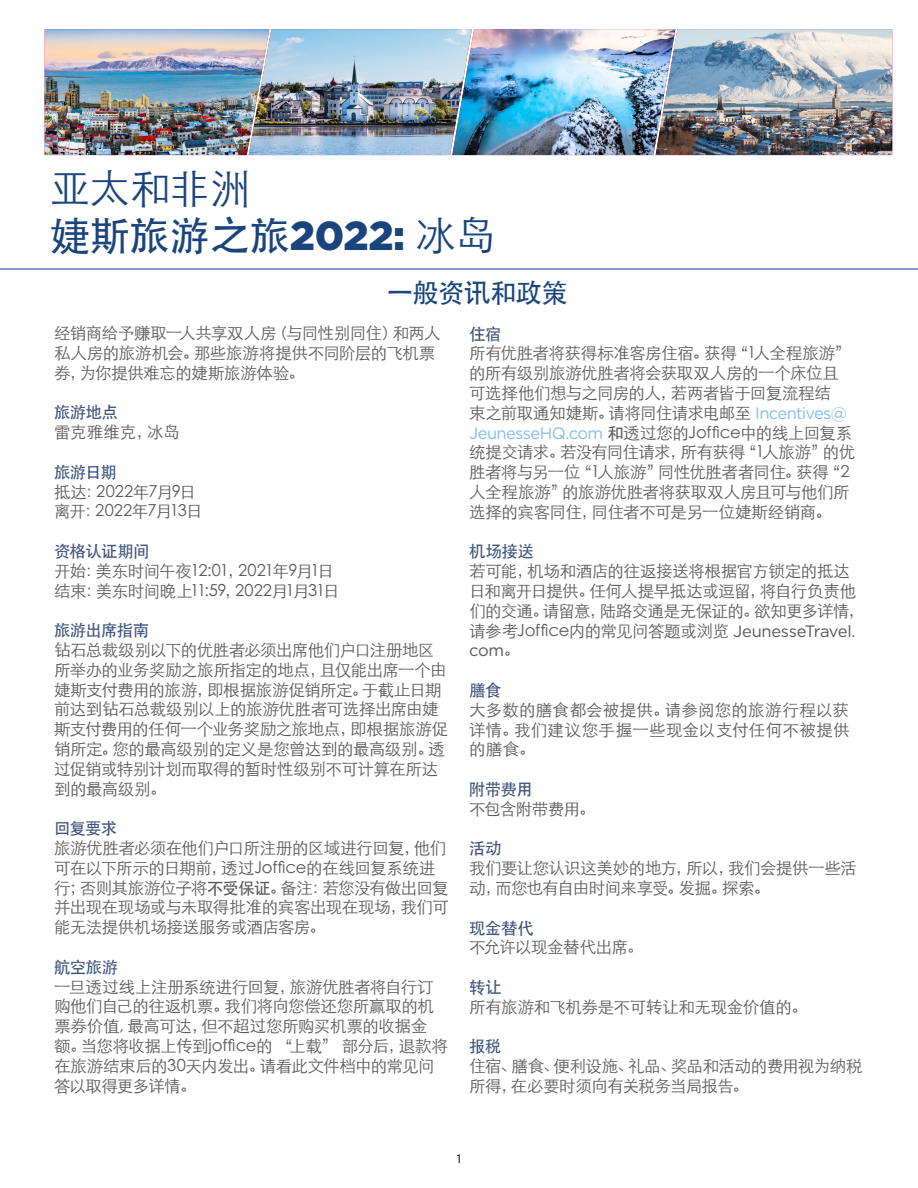
<style>
.page{position:relative;width:918px;height:1188px;background:#fff}
.page>*{position:absolute;margin:0;border:0;box-sizing:border-box;transform-origin:0 0}
.t1{font:300 40.5px/46.7px "ST Heiti SC";letter-spacing:-.01em;color:#002f6e}
.t2{font:500 26.4px "ST Heiti SC";letter-spacing:-.025em;color:#002f6e}
.t3{font:300 16.5px/19.8px "ST Heiti SC";letter-spacing:-.03em;color:#58595b}
.t4{font:500 16.5px "ST Heiti SC";letter-spacing:-.04em;color:#3e537d}
.t5{font:300 16.5px/19.8px "ST Heiti SC";letter-spacing:-.05em;color:#58595b}
.t6{font:16.5px "Gotham";color:#58595b}
.t7{font:12px "Gotham";color:#000}
.s1{font-weight:500}
.s2{font-family:"Gotham";font-weight:900}
.s3{font-family:"Gotham";font-weight:400;color:#83bfe9}
.s4{font-family:"Gotham";font-weight:400}
.s5{font-family:"ST Heiti SC";font-weight:300}
</style>
<div class="page">
<hr style="left:0;top:269px;width:918px;height:1px;background:#0033a1">
<img style="left:45px;top:29px;width:611px;height:126px">
<img style="left:656px;top:29px;width:236px;height:126px">
<h1 class="t1" style="left:49px;top:161px;width:448px">亚太和非洲<br><span class="s1">婕斯旅游之旅</span><span class="s2">2022:</span> 冰岛</h1>
<h2 class="t2" style="left:387px;top:278px;width:183px">一般资讯和政策</h2>
<p class="t3" style="left:54px;top:322px;width:388px">经销商给予赚取一人共享双人房（与同性别同住）和两人私人房的旅游机会。那些旅游将提供不同阶层的飞机票券，为你提供难忘的婕斯旅游体验。</p>
<p class="t4" style="left:54px;top:403px;width:66px">旅游地点</p>
<p class="t3" style="left:54px;top:421px;width:127px">雷克雅维克，冰岛</p>
<p class="t4" style="left:54px;top:463px;width:64px">旅游日期</p>
<p class="t3" style="left:54px;top:480px;width:150px">抵达：2022年7月9日离开：2022年7月13日</p>
<p class="t4" style="left:54px;top:542px;width:97px">资格认证期间</p>
<p class="t5" style="left:54px;top:559px;width:287px">开始：美东时间午夜12:01，2021年9月1日结束：美东时间晚上11:59，2022月1月31日</p>
<p class="t4" style="left:54px;top:621px;width:97px">旅游出席指南</p>
<p class="t3" style="left:54px;top:638px;width:395px">钻石总裁级别以下的优胜者必须出席他们户口注册地区所举办的业务奖励之旅所指定的地点，且仅能出席一个由婕斯支付费用的旅游，即根据旅游促销所定。于截止日期前达到钻石总裁级别以上的旅游优胜者可选择出席由婕斯支付费用的任何一个业务奖励之旅地点，即根据旅游促销所定。您的最高级别的定义是您曾达到的最高级别。透过促销或特别计划而取得的暂时性级别不可计算在所达到的最高级别。</p>
<p class="t4" style="left:54px;top:819px;width:65px">回复要求</p>
<p class="t3" style="left:54px;top:836px;width:396px">旅游优胜者必须在他们户口所注册的区域进行回复，他们可在以下所示的日期前，透过Joffice的在线回复系统进行；否则其旅游位子将<span class="s1">不受保证</span>。备注：若您没有做出回复并出现在现场或与未取得批准的宾客出现在现场，我们可能无法提供机场接送服务或酒店客房。</p>
<p class="t4" style="left:54px;top:958px;width:66px">航空旅游</p>
<p class="t3" style="left:54px;top:975px;width:395px">一旦透过线上注册系统进行回复，旅游优胜者将自行订购他们自己的往返机票。我们将向您偿还您所赢取的机票券价值, 最高可达，但不超过您所购买机票的收据金<br>额。当您将收据上传到joffice的 “上载” 部分后，退款将在旅游结束后的30天内发出。请看此文件档中的常见问答以取得更多详情。</p>
<p class="t4" style="left:469px;top:325px;width:34px">住宿</p>
<p class="t3" style="left:469px;top:342px;width:388px">所有优胜者将获得标准客房住宿。获得“1人全程旅游”的所有级别旅游优胜者将会获取双人房的一个床位且可选择他们想与之同房的人，若两者皆于回复流程结<br>束之前取通知婕斯。请将同住请求电邮至 <span class="s3">Incentives@<br>JeunesseHQ.com</span> <span class="s1">和</span>透过您的Joffice中的线上回复系统提交请求。若没有同住请求，所有获得“1人旅游”的优胜者将与另一位“1人旅游”同性优胜者者同住。获得“2人全程旅游”的旅游优胜者将获取双人房且可与他们所选择的宾客同住，同住者不可是另一位婕斯经销商。</p>
<p class="t4" style="left:469px;top:542px;width:66px">机场接送</p>
<p class="t3" style="left:469px;top:560px;width:396px">若可能，机场和酒店的往返接送将根据官方锁定的抵达日和离开日提供。任何人提早抵达或逗留，将自行负责他们的交通。请留意，陆路交通是无保证的。欲知更多详情，请参考Joffice内的常见问答题或浏览 <span class="s4">JeunesseTravel.</span></p>
<p class="t6" style="left:469px;top:640px;width:53px">com<span class="s5">。</span></p>
<p class="t4" style="left:469px;top:681px;width:34px">膳食</p>
<p class="t3" style="left:469px;top:698px;width:382px;text-align:justify">大多数的膳食都会被提供。请参阅您的旅游行程以获详情。我们建议您手握一些现金以支付任何不被提供的膳食。</p>
<p class="t4" style="left:469px;top:780px;width:65px">附带费用</p>
<p class="t3" style="left:469px;top:797px;width:128px">不包含附带费用。</p>
<p class="t4" style="left:469px;top:839px;width:34px">活动</p>
<p class="t3" style="left:469px;top:857px;width:389px">我们要让您认识这美妙的地方，所以，我们会提供一些活动，而您也有自由时间来享受。发掘。探索。</p>
<p class="t4" style="left:469px;top:919px;width:66px">现金替代</p>
<p class="t3" style="left:469px;top:936px;width:176px">不允许以现金替代出席。</p>
<p class="t4" style="left:469px;top:978px;width:34px">转让</p>
<p class="t3" style="left:469px;top:995px;width:340px">所有旅游和飞机券是不可转让和无现金价值的。</p>
<p class="t4" style="left:469px;top:1037px;width:34px">报税</p>
<p class="t3" style="left:469px;top:1055px;width:395px">住宿、膳食、便利设施、礼品、奖品和活动的费用视为纳税所得，在必要时须向有关税务当局报告。</p>
<p class="t7" style="left:457px;top:1151px;width:6px">1</p>
</div>
